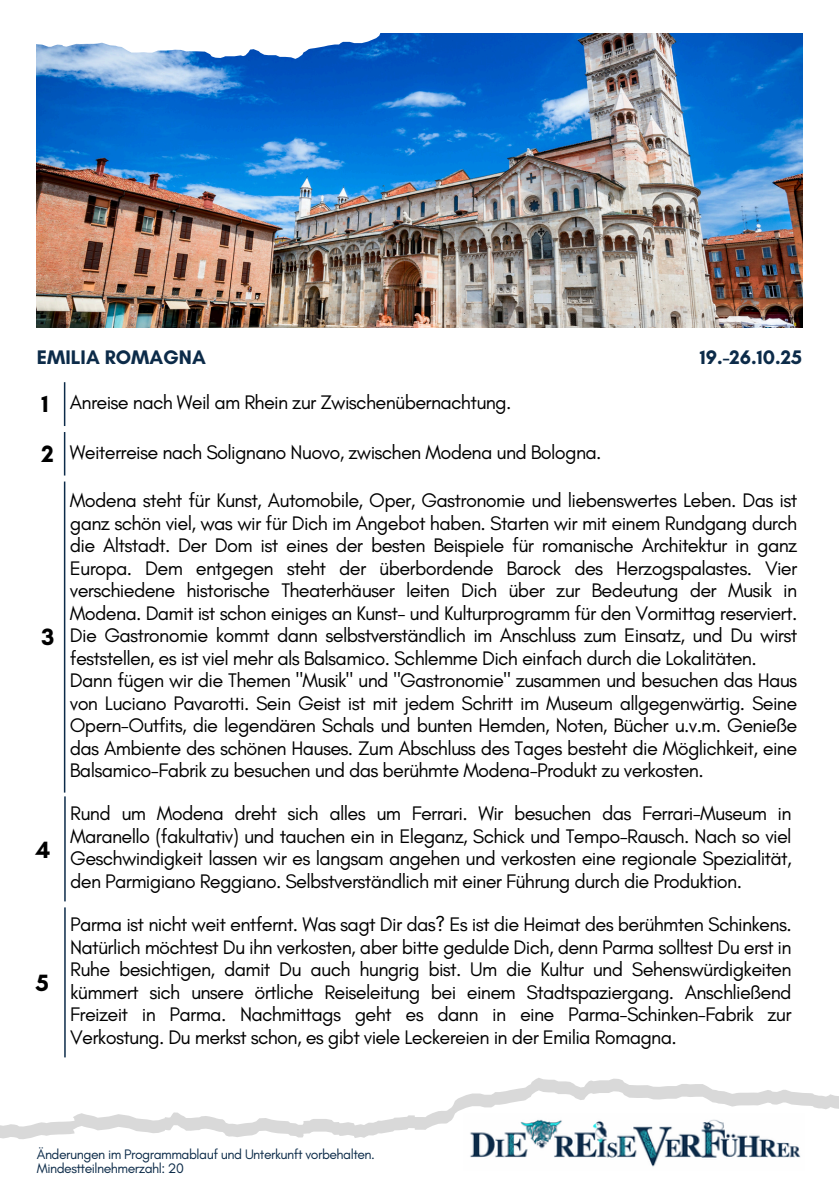
<style>
.page{position:relative;width:839px;height:1191px;background:#fff}
.page>*{position:absolute;margin:0;border:0;box-sizing:border-box;transform-origin:0 0}
.t1{font:700 24px "Glacial Indifference";color:#000}
.t2{font:20px/22.4px "Glacial Indifference";letter-spacing:-.035em;color:#000;text-align:justify}
.t3{font:700 20px "Glacial Indifference";color:#0c2b49}
.t4{font:14px/14px "Glacial Indifference";letter-spacing:-.035em;color:#0c2b49}
</style>
<div class="page">
<img style="left:37px;top:59px;width:765px;height:269px">
<svg style="left:36px;top:46px;width:767px;height:13px"></svg>
<svg style="left:36px;top:33px;width:767px;height:13px"></svg>
<hr style="left:64px;top:382px;width:1px;height:44px;background:#0c2b49">
<hr style="left:64px;top:432px;width:1px;height:44px;background:#0c2b49">
<hr style="left:64px;top:482px;width:1px;height:311px;background:#0c2b49">
<svg style="left:512px;top:1078px;width:201px;height:12px;fill:#dfdfdf"></svg>
<svg style="left:0;top:1090px;width:838px;height:49px"></svg>
<img style="left:463px;top:1113px;width:341px;height:54px">
<hr style="left:64px;top:796px;width:2px;height:105px;background:#0c2b49">
<hr style="left:64px;top:907px;width:2px;height:150px;background:#0c2b49">
<p class="t3" style="left:37px;top:345px;width:170px">EMILIA ROMAGNA</p>
<p class="t3" style="left:699px;top:345px;width:104px">19.-26.10.25</p>
<p class="t1" style="left:41px;top:389px;width:9px">1</p>
<h1 class="t2" style="left:70px;top:391px;width:443px">Anreise nach Weil am Rhein zur Zwischenübernachtung.</h1>
<h2 class="t1" style="left:41px;top:439px;width:14px">2</h2>
<p class="t2" style="left:70px;top:441px;width:533px">Weiterreise nach Solignano Nuovo, zwischen Modena und Bologna.</p>
<p class="t1" style="left:41px;top:622px;width:14px">3</p>
<p class="t1" style="left:36px;top:835px;width:16px">4</p>
<p class="t1" style="left:36px;top:969px;width:15px">5</p>
<p class="t2" style="left:70px;top:489px;width:729px">Modena steht für Kunst, Automobile, Oper, Gastronomie und liebenswertes Leben. Das ist ganz schön viel, was wir für Dich im Angebot haben. Starten wir mit einem Rundgang durch die Altstadt. Der Dom ist eines der besten Beispiele für romanische Architektur in ganz Europa. Dem entgegen steht der überbordende Barock des Herzogspalastes. Vier verschiedene historische Theaterhäuser leiten Dich über zur Bedeutung der Musik in Modena. Damit ist schon einiges an Kunst- und Kulturprogramm für den Vormittag reserviert.<br>Die Gastronomie kommt dann selbstverständlich im Anschluss zum Einsatz, und Du wirst feststellen, es ist viel mehr als Balsamico. Schlemme Dich einfach durch die Lokalitäten.</p>
<p class="t2" style="left:70px;top:669px;width:729px">Dann fügen wir die Themen "Musik" und "Gastronomie" zusammen und besuchen das Haus von Luciano Pavarotti. Sein Geist ist mit jedem Schritt im Museum allgegenwärtig. Seine Opern-Outfits, die legendären Schals und bunten Hemden, Noten, Bücher u.v.m. Genieße das Ambiente des schönen Hauses. Zum Abschluss des Tages besteht die Möglichkeit, eine Balsamico-Fabrik zu besuchen und das berühmte Modena-Produkt zu verkosten.</p>
<p class="t2" style="left:70px;top:802px;width:723px">Rund um Modena dreht sich alles um Ferrari. Wir besuchen das Ferrari-Museum in Maranello (fakultativ) und tauchen ein in Eleganz, Schick und Tempo-Rausch. Nach so viel Geschwindigkeit lassen wir es langsam angehen und verkosten eine regionale Spezialität, den Parmigiano Reggiano. Selbstverständlich mit einer Führung durch die Produktion.</p>
<p class="t2" style="left:70px;top:913px;width:723px">Parma ist nicht weit entfernt. Was sagt Dir das? Es ist die Heimat des berühmten Schinkens.<br>Natürlich möchtest Du ihn verkosten, aber bitte gedulde Dich, denn Parma solltest Du erst in Ruhe besichtigen, damit Du auch hungrig bist. Um die Kultur und Sehenswürdigkeiten kümmert sich unsere örtliche Reiseleitung bei einem Stadtspaziergang. Anschließend Freizeit in Parma. Nachmittags geht es dann in eine Parma-Schinken-Fabrik zur Verkostung. Du merkst schon, es gibt viele Leckereien in der Emilia Romagna.</p>
<p class="t4" style="left:37px;top:1147px;width:339px">Änderungen im Programmablauf und Unterkunft vorbehalten.<br>Mindestteilnehmerzahl: 20</p>
</div>
